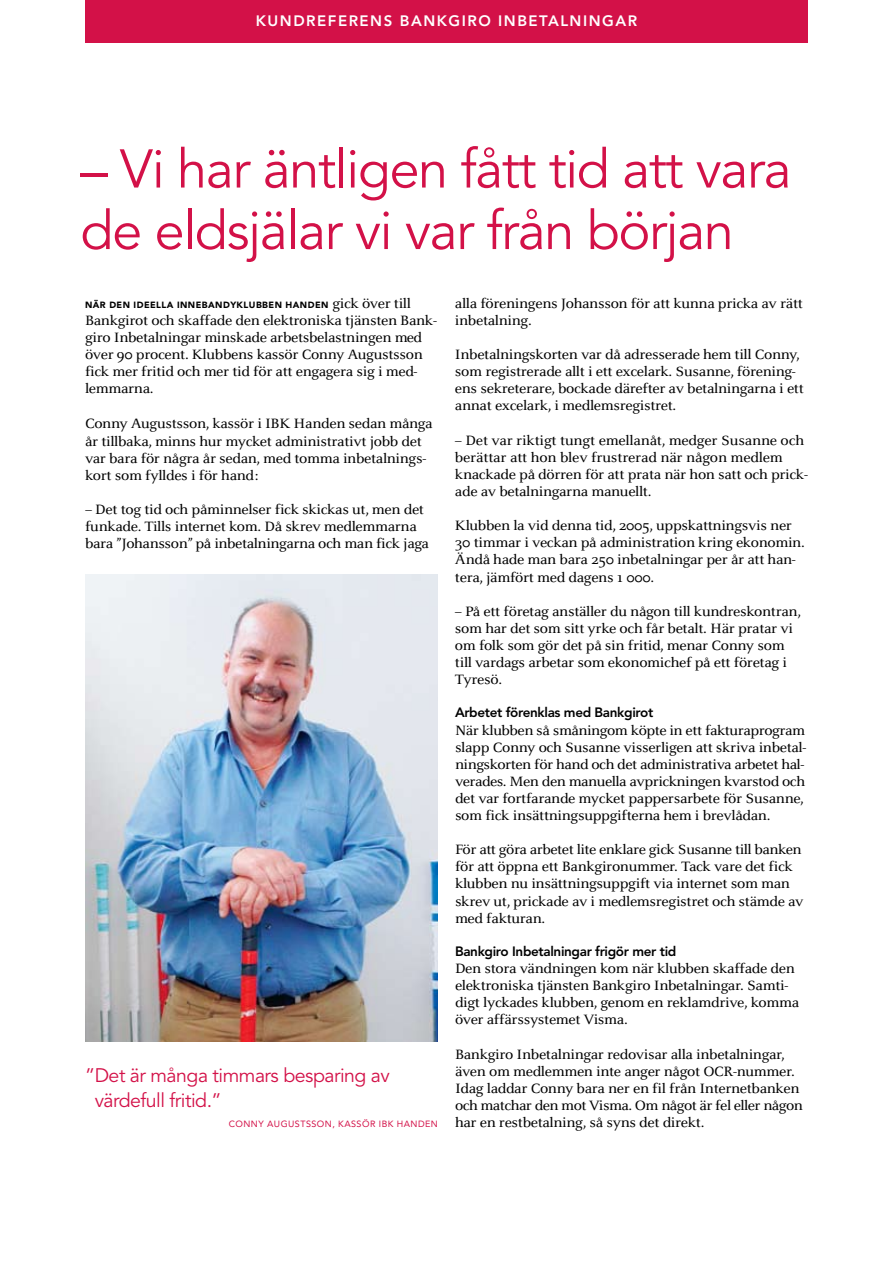
<style>
.page{position:relative;width:893px;height:1263px;background:#fff}
.page>*{position:absolute;margin:0;border:0;box-sizing:border-box;transform-origin:0 0}
.t1{font:54px/61.5px "Avenir LT Std";letter-spacing:-.025em;color:#d31148}
.t2{font:19.5px/25.2px "Avenir LT Std";letter-spacing:-.025em;color:#d31148}
.t3{font:800 15px "Avenir LT Std";letter-spacing:.1em;color:#fff}
.t4{font:14.25px/17.1px "Celeste ST";letter-spacing:-.025em;color:#000}
.t5{font:800 13.5px "Avenir LT Std";letter-spacing:-.025em;color:#000}
.t6{font:900 9px "Avenir LT Std";letter-spacing:.05em;color:#000}
.t7{font:9px "Avenir LT Std";letter-spacing:.05em;color:#d31148}
.s1{font-family:"Celeste ST";font-weight:400;font-size:14.25px}
</style>
<div class="page">
<div style="left:85px;top:0;width:723px;height:43px;background:#d31148"></div>
<img style="left:85px;top:574px;width:353px;height:468px">
<p class="t3" style="left:256px;top:12px;width:326px">kundreferens Bankgiro IN BETALNINGAR</p>
<h1 class="t1" style="left:81px;top:140px;width:713px">– Vi har äntligen fått tid att vara de eldsjälar vi var från början</h1>
<p class="t6" style="left:85px;top:299px;width:327px">NÄR DEN IDEELLA INNEBANDYKLUBBEN HANDEN <span class="s1">gick över till</span></p>
<p class="t4" style="left:85px;top:312px;width:353px">Bankgirot och skaffade den elektroniska tjänsten Bank&shy;giro Inbetalningar minskade arbetsbelastningen med över 90 procent. Klubbens kassör Conny Augustsson fick mer fritid och mer tid för att engagera sig i med&shy;lemmarna.</p>
<p class="t4" style="left:85px;top:416px;width:349px">Conny Augustsson, kassör i IBK Handen sedan många år tillbaka, minns hur mycket administrativt jobb det var bara för några år sedan, med tomma inbetalnings&shy;kort som fylldes i för hand:</p>
<p class="t4" style="left:85px;top:501px;width:345px">– Det tog tid och påminnelser fick skickas ut, men det funkade. Tills internet kom. Då skrev medlemmarna bara ”Johansson” på inbetalningarna och man fick jaga</p>
<p class="t4" style="left:455px;top:295px;width:349px">alla föreningens Johansson för att kunna pricka av rätt inbetalning.</p>
<p class="t4" style="left:455px;top:346px;width:350px">Inbetalningskorten var då adresserade hem till Conny, som registrerade allt i ett excelark. Susanne, förening&shy;ens sekreterare, bockade därefter av betalningarna i ett annat excelark, i medlemsregistret.</p>
<p class="t4" style="left:455px;top:432px;width:354px">– Det var riktigt tungt emellanåt, medger Susanne och berättar att hon blev frustrerad när någon medlem knackade på dörren för att prata när hon satt och prick&shy;ade av betalningarna manuellt.</p>
<p class="t4" style="left:455px;top:517px;width:351px">Klubben la vid denna tid, 2005, uppskattningsvis ner 30 timmar i veckan på administration kring ekonomin.<br>Ändå hade man bara 250 inbetalningar per år att han&shy;tera, jämfört med dagens 1 000.</p>
<p class="t4" style="left:455px;top:603px;width:348px">– På ett företag anställer du någon till kundreskontran, som har det som sitt yrke och får betalt. Här pratar vi om folk som gör det på sin fritid, menar Conny som till vardags arbetar som ekonomichef på ett företag i Tyresö.</p>
<p class="t5" style="left:455px;top:705px;width:200px">Arbetet förenklas med Bankgirot</p>
<p class="t4" style="left:455px;top:722px;width:353px">När klubben så småningom köpte in ett fakturaprogram slapp Conny och Susanne visserligen att skriva inbetal&shy;ningskorten för hand och det administrativa arbetet hal&shy;verades. Men den manuella avprickningen kvarstod och det var fortfarande mycket pappersarbete för Susanne, som fick insättningsuppgifterna hem i brevlådan.</p>
<p class="t4" style="left:455px;top:841px;width:350px">För att göra arbetet lite enklare gick Susanne till banken för att öppna ett Bankgironummer. Tack vare det fick klubben nu insättningsuppgift via internet som man skrev ut, prickade av i medlemsregistret och stämde av med fakturan.</p>
<p class="t5" style="left:455px;top:943px;width:223px">Bankgiro Inbetalningar frigör mer tid</p>
<p class="t4" style="left:455px;top:960px;width:346px">Den stora vändningen kom när klubben skaffade den elektroniska tjänsten Bankgiro Inbetalningar. Samti&shy;digt lyckades klubben, genom en reklamdrive, komma över affärssystemet Visma.</p>
<p class="t4" style="left:455px;top:1046px;width:349px">Bankgiro Inbetalningar redovisar alla inbetalningar, även om medlemmen inte anger något OCR-nummer.<br>Idag laddar Conny bara ner en fil från Internetbanken och matchar den mot Visma. Om något är fel eller någon har en restbetalning, så syns det direkt.</p>
<h2 class="t2" style="left:95px;top:1063px;width:297px;text-indent:-10px">”Det är många timmars besparing av värdefull fritid.”</h2>
<p class="t7" style="left:229px;top:1118px;width:209px">CONNY AUGUSTSSON, KASSÖR IBK HAN DEN</p>
</div>
